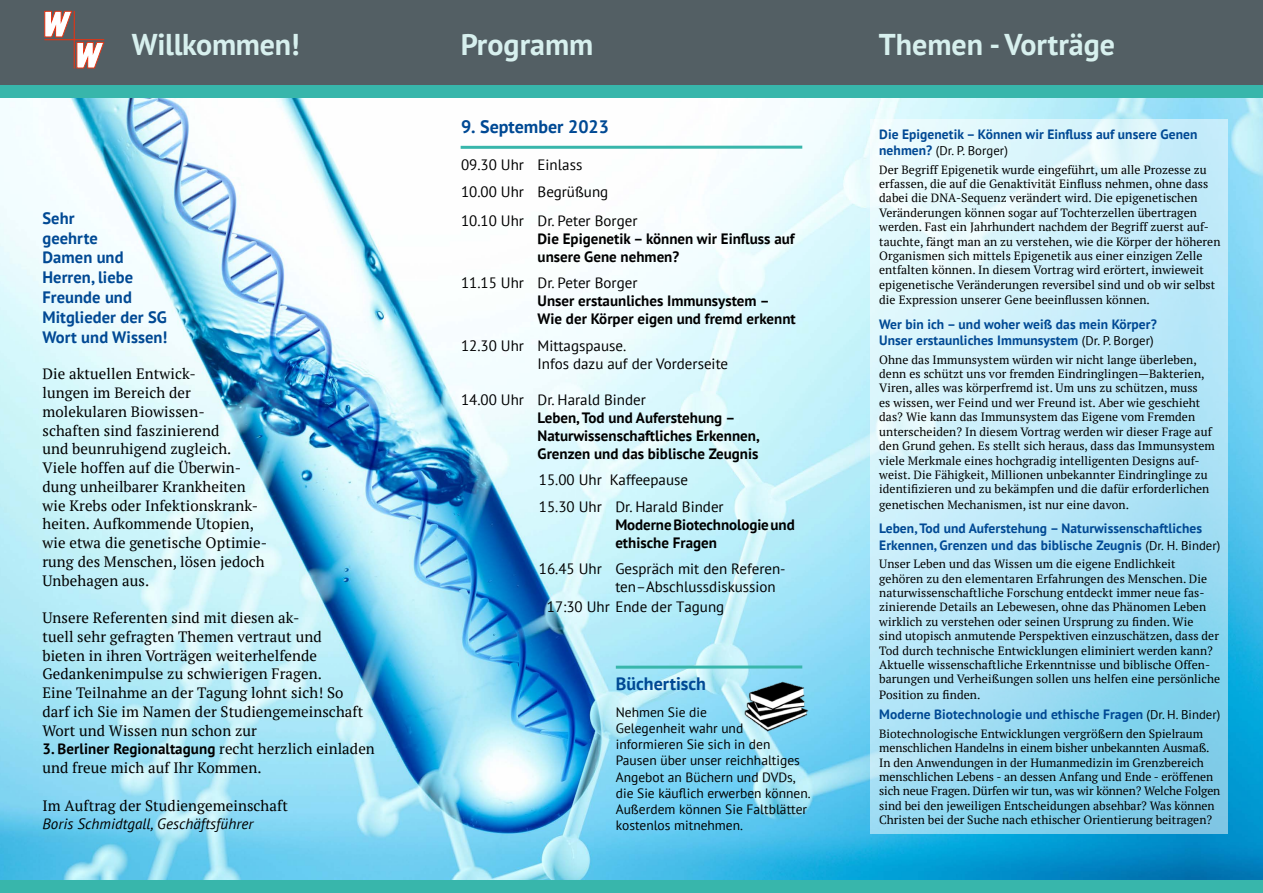
<style>
.page{position:relative;width:1263px;height:893px;background:#fff}
.page>*{position:absolute;margin:0;border:0;box-sizing:border-box;transform-origin:0 0}
.t1{font:700 30px "PT Sans";color:#d7f0ee}
.t2{font:700 18px "PT Sans";color:#004994}
.t3{font:700 16.5px/19.8px "PT Sans";letter-spacing:.005em;color:#004994}
.t4{font:15px/18.8px "PT Serif";letter-spacing:.005em;color:#000}
.t5{font:700 15px/18px "PT Sans";color:#000}
.t6{font:15px/26.5px "PT Sans";color:#000}
.t7{font:italic 15px "PT Sans";letter-spacing:.005em;color:#000}
.t8{font:700 13.5px/16.2px "PT Sans";letter-spacing:.005em;color:#004994}
.t9{font:13.5px/16.2px "PT Sans";color:#000}
.t10{font:12.75px "PT Sans";letter-spacing:.005em;color:#000}
.t11{font:12px/14.5px "PT Serif";letter-spacing:.005em;color:#000}
.s1{font-family:"PT Serif";font-weight:400}
.s2{font-weight:700;font-size:13.5px;color:#004994}
.s3{font-weight:400;font-size:12.75px;color:#000}
</style>
<div class="page">
<img style="left:0;top:98px;width:1263px;height:782px">
<svg style="left:871px;top:119px;width:357px;height:714px"></svg>
<div style="left:0;top:880px;width:1263px;height:13px;background:#38b6ab"></div>
<div style="left:0;top:0;width:1263px;height:85px;background:#535f64"></div>
<div style="left:0;top:85px;width:1263px;height:13px;background:#38b6ab"></div>
<hr style="left:461px;top:146px;width:341px;height:3px;background:#38b6ab">
<svg style="left:616px;top:665px;width:186px;height:4px"></svg>
<img style="left:742px;top:677px;width:70px;height:56px">
<svg style="left:44px;top:10px;width:61px;height:59px"></svg>
<h1 class="t1" style="left:132px;top:25px;width:169px">Willkommen!</h1>
<h1 class="t1" style="left:461px;top:25px;width:134px">Programm</h1>
<h1 class="t1" style="left:879px;top:25px;width:238px">Themen - Vorträge</h1>
<h3 class="t3" style="left:42px;top:208px;width:127px">Sehr<br>geehrte<br>Damen und<br>Herren, liebe<br>Freunde und<br>Mitglieder der SG<br>Wort und Wissen!</h3>
<p class="t4" style="left:42px;top:364px;width:226px">Die aktuellen Entwick-<br>lungen im Bereich der molekularen Biowissen-<br>schaften sind faszinierend<br>und beunruhigend zugleich.<br>Viele hoffen auf die Überwin&shy;dung unheilbarer Krankheiten wie Krebs oder Infektionskrank&shy;heiten. Aufkommende Utopien, wie etwa die genetische Optimie&shy;rung des Menschen, lösen jedoch<br>Unbehagen aus.</p>
<p class="t4" style="left:42px;top:608px;width:322px">Unsere Referenten sind mit diesen ak-<br>tuell sehr gefragten Themen vertraut und bieten in ihren Vorträgen weiterhelfende Gedankenimpulse zu schwierigen Fragen.<br>Eine Teilnahme an der Tagung lohnt sich! So darf ich Sie im Namen der Studiengemeinschaft Wort und Wissen nun schon zur</p>
<p class="t5" style="left:42px;top:740px;width:334px">3. Berliner Regionaltagung <span class="s1">recht herzlich einladen</span></p>
<p class="t4" style="left:42px;top:758px;width:221px">und freue mich auf Ihr Kommen.</p>
<p class="t4" style="left:42px;top:796px;width:247px">Im Auftrag der Studiengemeinschaft</p>
<p class="t7" style="left:42px;top:814px;width:212px">Boris Schmidtgall, Geschäftsführer</p>
<h2 class="t2" style="left:461px;top:114px;width:149px">9. September 2023</h2>
<p class="t6" style="left:461px;top:151px;width:149px">09.30 Uhr Einlass<br>10.00 Uhr Begrüßung</p>
<p class="t6" style="left:461px;top:207px;width:178px">10.10 Uhr Dr. Peter Borger</p>
<p class="t5" style="left:538px;top:229px;width:259px">Die Epigenetik – können wir Einfluss auf unsere Gene nehmen?</p>
<p class="t6" style="left:461px;top:269px;width:178px">11.15 Uhr Dr. Peter Borger</p>
<p class="t5" style="left:538px;top:292px;width:260px">Unser erstaunliches Immunsystem –<br>Wie der Körper eigen und fremd erkennt</p>
<p class="t6" style="left:538px;top:336px;width:192px;line-height:18px;text-indent:-77px">12.30 Uhr Mittagspause.<br>Infos dazu auf der Vorderseite</p>
<p class="t6" style="left:461px;top:386px;width:186px">14.00 Uhr Dr. Harald Binder</p>
<p class="t5" style="left:538px;top:408px;width:223px">Leben, Tod und Auferstehung –<br>Naturwissenschaftliches Erkennen,<br>Grenzen und das biblische Zeugnis</p>
<p class="t6" style="left:539px;top:466px;width:186px">15.00 Uhr Kaffeepause<br>15.30 Uhr Dr. Harald Binder</p>
<p class="t5" style="left:615px;top:515px;width:181px">Moderne Biotechnologie und ethische Fragen</p>
<p class="t6" style="left:615px;top:560px;width:172px;line-height:18px;text-indent:-77px">16.45 Uhr Gespräch mit den Referen&shy;ten–Abschlussdiskussion</p>
<p class="t6" style="left:547px;top:593px;width:179px">17:30 Uhr Ende der Tagung</p>
<h2 class="t2" style="left:616px;top:671px;width:92px">Büchertisch</h2>
<p class="t9" style="left:616px;top:704px;width:196px">Nehmen Sie die<br>Gelegenheit wahr und informieren Sie sich in den<br>Pausen über unser reichhaltiges<br>Angebot an Büchern und DVDs, die Sie käuflich erwerben können.<br>Außerdem können Sie Faltblätter kostenlos mitnehmen.</p>
<p class="t8" style="left:879px;top:126px;width:320px">Die Epigenetik – Können wir Einfluss auf unsere Genen</p>
<p class="t10" style="left:879px;top:142px;width:130px"><span class="s2">nehmen?</span> (Dr. P. Borger)</p>
<p class="t11" style="left:879px;top:162px;width:343px">Der Begriff Epigenetik wurde eingeführt, um alle Prozesse zu erfassen, die auf die Genaktivität Einfluss nehmen, ohne dass dabei die DNA-Sequenz verändert wird. Die epigenetischen Veränderungen können sogar auf Tochterzellen übertragen werden. Fast ein Jahrhundert nachdem der Begriff zuerst auf&shy;tauchte, fängt man an zu verstehen, wie die Körper der höheren Organismen sich mittels Epigenetik aus einer einzigen Zelle entfalten können. In diesem Vortrag wird erörtert, inwieweit epigenetische Veränderungen reversibel sind und ob wir selbst die Expression unserer Gene beeinflussen können.</p>
<p class="t8" style="left:879px;top:316px;width:279px">Wer bin ich – und woher weiß das mein Körper?<br>Unser erstaunliches Immunsystem <span class="s3">(Dr. P. Borger)</span></p>
<p class="t11" style="left:879px;top:352px;width:337px">Ohne das Immunsystem würden wir nicht lange überleben, denn es schützt uns vor fremden Eindringlingen—Bakterien, Viren, alles was körperfremd ist. Um uns zu schützen, muss<br>es wissen, wer Feind und wer Freund ist. Aber wie geschieht das? Wie kann das Immunsystem das Eigene vom Fremden unterscheiden? In diesem Vortrag werden wir dieser Frage auf den Grund gehen. Es stellt sich heraus, dass das Immunsystem viele Merkmale eines hochgradig intelligenten Designs auf&shy;weist. Die Fähigkeit, Millionen unbekannter Eindringlinge zu identifizieren und zu bekämpfen und die dafür erforderlichen genetischen Mechanismen, ist nur eine davon.</p>
<p class="t8" style="left:879px;top:520px;width:343px">Leben, Tod und Auferstehung – Naturwissenschaftliches<br>Erkennen, Grenzen und das biblische Zeugnis <span class="s3">(Dr. H. Binder)</span></p>
<p class="t11" style="left:879px;top:556px;width:343px">Unser Leben und das Wissen um die eigene Endlichkeit gehören zu den elementaren Erfahrungen des Menschen. Die naturwissenschaftliche Forschung entdeckt immer neue fas&shy;zinierende Details an Lebewesen, ohne das Phänomen Leben wirklich zu verstehen oder seinen Ursprung zu finden. Wie<br>sind utopisch anmutende Perspektiven einzuschätzen, dass der Tod durch technische Entwicklungen eliminiert werden kann?<br>Aktuelle wissenschaftliche Erkenntnisse und biblische Offen&shy;barungen und Verheißungen sollen uns helfen eine persönliche Position zu finden.</p>
<p class="t8" style="left:879px;top:706px;width:343px">Moderne Biotechnologie und ethische Fragen <span class="s3">(Dr. H. Binder)</span></p>
<p class="t11" style="left:879px;top:726px;width:343px">Biotechnologische Entwicklungen vergrößern den Spielraum menschlichen Handelns in einem bisher unbekannten Ausmaß.<br>In den Anwendungen in der Humanmedizin im Grenzbereich menschlichen Lebens - an dessen Anfang und Ende - eröffenen sich neue Fragen. Dürfen wir tun, was wir können? Welche Folgen sind bei den jeweiligen Entscheidungen absehbar? Was können Christen bei der Suche nach ethischer Orientierung beitragen?</p>
</div>
